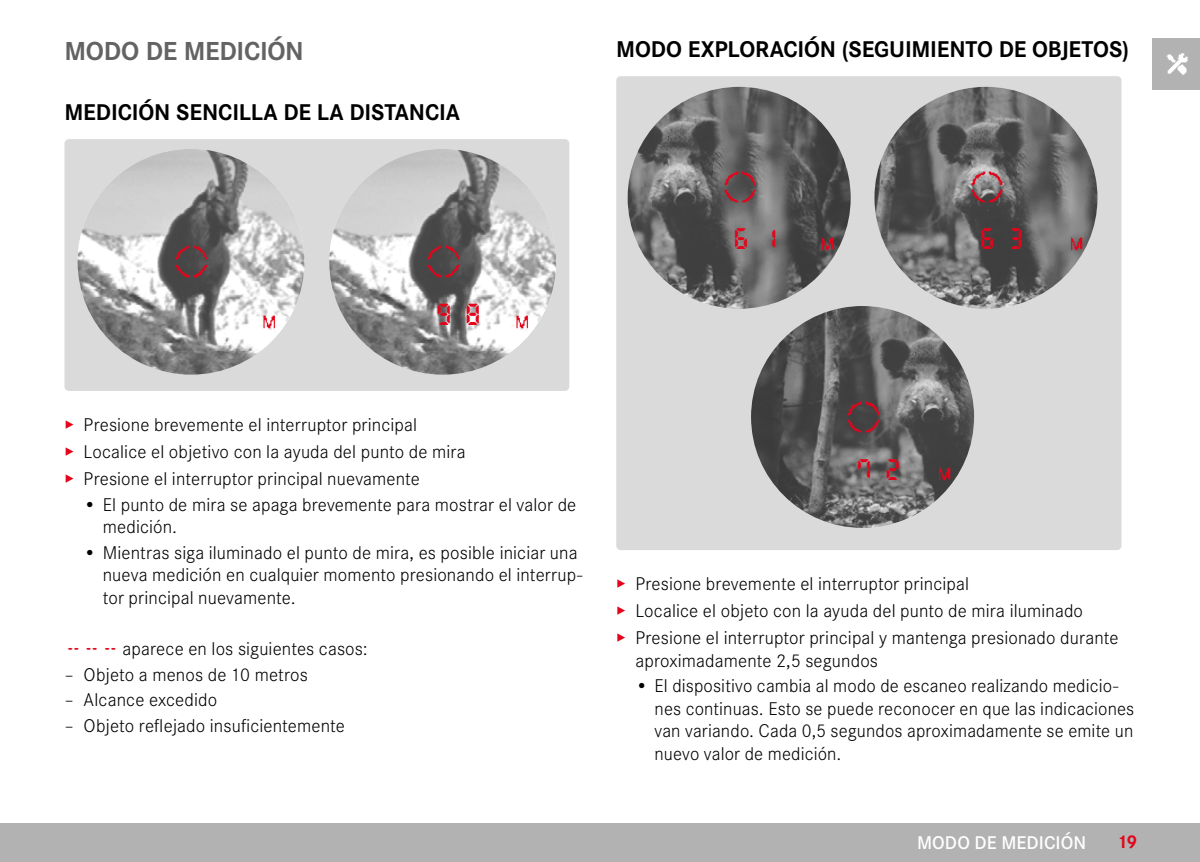
<style>
.page{position:relative;width:1200px;height:862px;background:#fff}
.page>*{position:absolute;margin:0;border:0;box-sizing:border-box;transform-origin:0 0}
.t1{font:31.05px "Digital Dismay";color:#e3051b}
.t2{font:30.38px "Digital Dismay";color:#e3051b}
.Heading____Chapter{font:700 27px "Corporate S";letter-spacing:-.01em;color:#646363}
.Heading____Heading_0{font:700 23.62px "Corporate S";letter-spacing:-.005em;color:#000}
.Text____Body_Text{font:300 19.12px/22.3px "Corporate S";letter-spacing:.005em;color:#000}
.t3{font:600 19.12px "Corporate S";letter-spacing:.005em;color:#fff}
.t4{font:700 19.12px "Corporate S";color:#e3051b}
.s1{color:#e3051b}
.s2{font-family:"Digital Dismay";font-weight:400;font-size:18px;color:#e3051b}
</style>
<div class="page">
<div style="left:1151px;top:38px;width:48px;height:51px;background:#b3b2b2"></div>
<img style="left:1166px;top:53px;width:22px;height:21px">
<div style="left:0;top:823px;width:1199px;height:38px;background:#b3b2b2"></div>
<div style="left:64px;top:139px;width:505px;height:251px;background:#dadada;border-radius:4px"></div>
<img style="left:78px;top:149px;width:226px;height:225px">
<img style="left:329px;top:149px;width:227px;height:225px">
<img style="left:173px;top:243px;width:47px;height:45px">
<img style="left:424px;top:243px;width:37px;height:37px">
<img style="left:254px;top:312px;width:26px;height:20px">
<img style="left:507px;top:312px;width:26px;height:20px">
<div style="left:616px;top:76px;width:505px;height:473px;background:#dadada;border-radius:4px"></div>
<img style="left:627px;top:87px;width:223px;height:221px;border-radius:111px">
<img style="left:874px;top:87px;width:223px;height:221px;border-radius:111px">
<img style="left:750px;top:306px;width:223px;height:221px;border-radius:111px">
<img style="left:722px;top:169px;width:35px;height:36px">
<img style="left:968px;top:169px;width:35px;height:36px">
<img style="left:845px;top:399px;width:35px;height:36px">
<img style="left:813px;top:235px;width:25px;height:19px">
<img style="left:930px;top:464px;width:25px;height:19px">
<img style="left:1062px;top:235px;width:25px;height:19px">
<p class="Heading____Chapter" style="left:64px;top:29px;width:241px">MODO DE MEDICIÓN</p>
<p class="Heading____Heading_0" style="left:64px;top:93px;width:397px">MEDICIÓN SENCILLA DE LA DISTANCIA</p>
<p class="Heading____Heading_0" style="left:616px;top:30px;width:514px">MODO EXPLORACIÓN (SEGUIMIENTO DE OBJETOS)</p>
<p class="t1" style="left:437px;top:299px;width:44px">9 8</p>
<p class="t2" style="left:734px;top:224px;width:43px">6 1</p>
<p class="t2" style="left:981px;top:224px;width:43px">6 3</p>
<p class="Text____Body_Text" style="left:64px;top:412px;width:354px"><span class="s1">▸</span> Presione brevemente el interruptor principal</p>
<p class="Text____Body_Text" style="left:64px;top:439px;width:402px"><span class="s1">▸</span> Localice el objetivo con la ayuda del punto de mira</p>
<p class="Text____Body_Text" style="left:64px;top:466px;width:357px"><span class="s1">▸</span> Presione el interruptor principal nuevamente</p>
<p class="Text____Body_Text" style="left:103px;top:492px;width:475px;text-indent:-19px">• El punto de mira se apaga brevemente para mostrar el valor de medición.</p>
<p class="Text____Body_Text" style="left:103px;top:540px;width:481px;text-indent:-19px">• Mientras siga iluminado el punto de mira, es posible iniciar una nueva medición en cualquier momento presionando el interrup&shy;tor principal nuevamente.</p>
<p class="Text____Body_Text" style="left:67px;top:636px;width:302px"><span class="s2">- - -</span> aparece en los siguientes casos:</p>
<p class="Text____Body_Text" style="left:64px;top:661px;width:245px">– Objeto a menos de 10 metros</p>
<p class="Text____Body_Text" style="left:64px;top:687px;width:154px">– Alcance excedido</p>
<p class="Text____Body_Text" style="left:64px;top:712px;width:282px">– Objeto reflejado insuficientemente</p>
<p class="t2" style="left:858px;top:454px;width:43px">7 2</p>
<p class="Text____Body_Text" style="left:616px;top:571px;width:354px"><span class="s1">▸</span> Presione brevemente el interruptor principal</p>
<p class="Text____Body_Text" style="left:616px;top:598px;width:468px"><span class="s1">▸</span> Localice el objeto con la ayuda del punto de mira iluminado</p>
<p class="Text____Body_Text" style="left:635px;top:625px;width:484px;text-indent:-19px"><span class="s1">▸</span> Presione el interruptor principal y mantenga presionado durante aproximadamente 2,5 segundos</p>
<p class="Text____Body_Text" style="left:654px;top:673px;width:481px;text-indent:-19px">• El dispositivo cambia al modo de escaneo realizando medicio&shy;nes continuas. Esto se puede reconocer en que las indicaciones van variando. Cada 0,5 segundos aproximadamente se emite un nuevo valor de medición.</p>
<p class="t3" style="left:916px;top:827px;width:171px">MODO DE MEDICIÓN</p>
<p class="t4" style="left:1116px;top:826px;width:22px">19</p>
</div>
